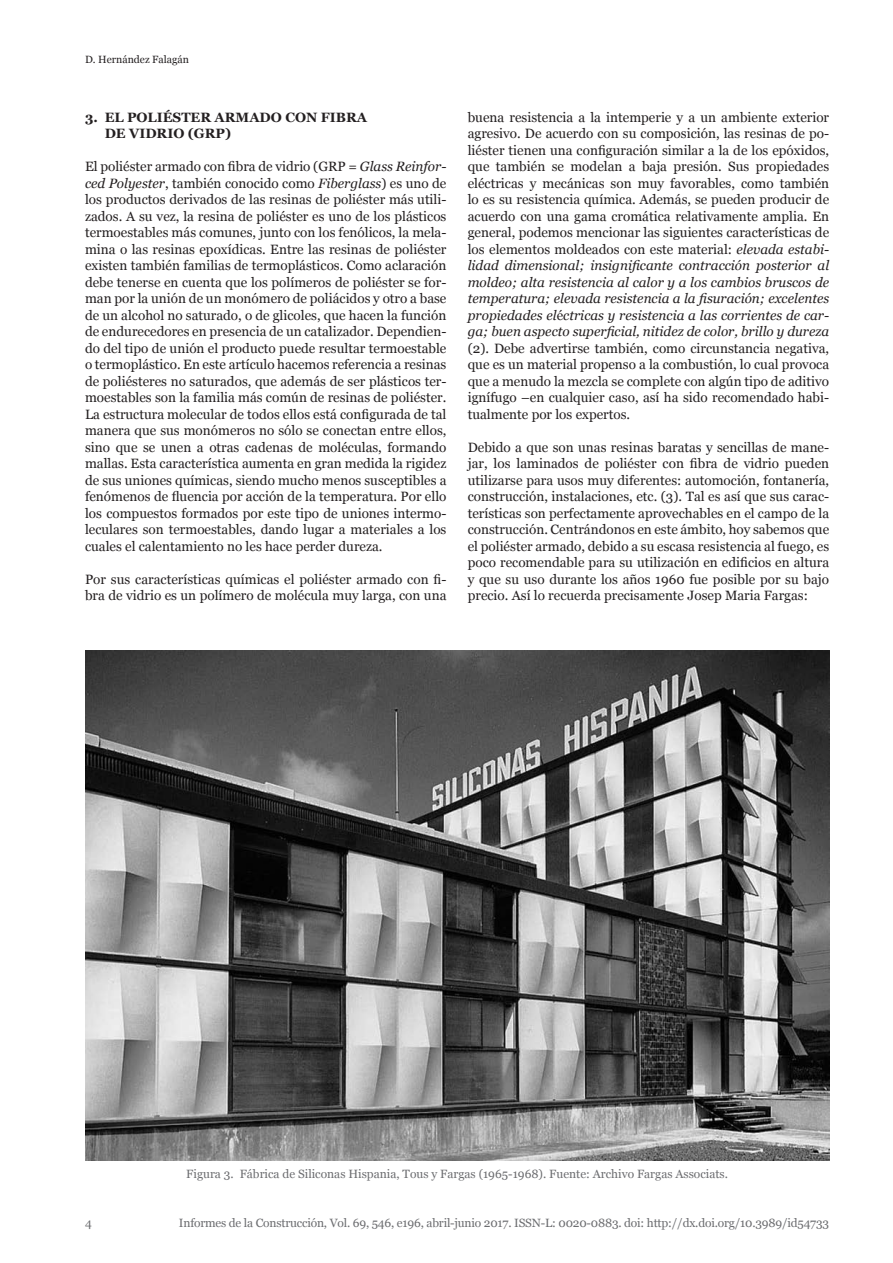
<style>
.page{position:relative;width:893px;height:1263px;background:#fff}
.page>*{position:absolute;margin:0;border:0;box-sizing:border-box;transform-origin:0 0}
.t1{font:13.5px/16.5px "Georgia";color:#231f20;text-align:justify}
.t2{font:700 13.5px/16.5px "Georgia";color:#231f20}
.t3{font:12px "Georgia";letter-spacing:-.015em;color:#6c6d70}
.t4{font:10.5px "Georgia";color:#231f20}
.s1{font-style:italic}
</style>
<div class="page">
<img style="left:85px;top:650px;width:744px;height:510px">
<p class="t4" style="left:85px;top:54px;width:105px">D. Hernández Falagán</p>
<p class="t2" style="left:105px;top:109px;width:264px;text-indent:-20px">3. EL POLIÉSTER ARMADO CON FIBRA<br>DE VIDRIO (GRP)</p>
<p class="t1" style="left:85px;top:158px;width:363px">El poliéster armado con fibra de vidrio (GRP = <span class="s1">Glass Reinfor&shy;ced Polyester</span>, también conocido como <span class="s1">Fiberglass</span>) es uno de los productos derivados de las resinas de poliéster más utili&shy;zados. A su vez, la resina de poliéster es uno de los plásticos termoestables más comunes, junto con los fenólicos, la mela&shy;mina o las resinas epoxídicas. Entre las resinas de poliéster existen también familias de termoplásticos. Como aclaración debe tenerse en cuenta que los polímeros de poliéster se for&shy;man por la unión de un monómero de poliácidos y otro a base de un alcohol no saturado, o de glicoles, que hacen la función de endurecedores en presencia de un catalizador. Dependien&shy;do del tipo de unión el producto puede resultar termoestable o termoplástico. En este artículo hacemos referencia a resinas de poliésteres no saturados, que además de ser plásticos ter&shy;moestables son la familia más común de resinas de poliéster.<br>La estructura molecular de todos ellos está configurada de tal manera que sus monómeros no sólo se conectan entre ellos, sino que se unen a otras cadenas de moléculas, formando mallas. Esta característica aumenta en gran medida la rigidez de sus uniones químicas, siendo mucho menos susceptibles a fenómenos de fluencia por acción de la temperatura. Por ello los compuestos formados por este tipo de uniones intermo&shy;leculares son termoestables, dando lugar a materiales a los cuales el calentamiento no les hace perder dureza.</p>
<p class="t1" style="left:85px;top:571px;width:363px">Por sus características químicas el poliéster armado con fi&shy;bra de vidrio es un polímero de molécula muy larga, con una</p>
<p class="t1" style="left:468px;top:109px;width:363px">buena resistencia a la intemperie y a un ambiente exterior agresivo. De acuerdo con su composición, las resinas de po&shy;liéster tienen una configuración similar a la de los epóxidos, que también se modelan a baja presión. Sus propiedades eléctricas y mecánicas son muy favorables, como también lo es su resistencia química. Además, se pueden producir de acuerdo con una gama cromática relativamente amplia. En general, podemos mencionar las siguientes características de los elementos moldeados con este material: <span class="s1">elevada estabi&shy;lidad dimensional; insignificante contracción posterior al moldeo; alta resistencia al calor y a los cambios bruscos de temperatura; elevada resistencia a la fisuración; excelentes propiedades el</span>é<span class="s1">ctricas y resistencia a las corrientes de car&shy;ga; buen aspecto superficial, nitidez de color, brillo y dureza</span></p>
<p class="t1" style="left:468px;top:340px;width:363px">(2). Debe advertirse también, como circunstancia negativa, que es un material propenso a la combustión, lo cual provoca que a menudo la mezcla se complete con algún tipo de aditivo ignífugo –en cualquier caso, así ha sido recomendado habi&shy;tualmente por los expertos.</p>
<p class="t1" style="left:468px;top:439px;width:363px">Debido a que son unas resinas baratas y sencillas de mane&shy;jar, los laminados de poliéster con fibra de vidrio pueden utilizarse para usos muy diferentes: automoción, fontanería, construcción, instalaciones, etc. (3). Tal es así que sus carac&shy;terísticas son perfectamente aprovechables en el campo de la construcción. Centrándonos en este ámbito, hoy sabemos que el poliéster armado, debido a su escasa resistencia al fuego, es poco recomendable para su utilización en edificios en altura y que su uso durante los años 1960 fue posible por su bajo precio. Así lo recuerda precisamente Josep Maria Fargas:</p>
<p class="t3" style="left:85px;top:1216px;width:8px">4</p>
<p class="t3" style="left:186px;top:1167px;width:543px">Figura 3. Fábrica de Siliconas Hispania, Tous y Fargas (1965-1968). Fuente: Archivo Fargas Associats.</p>
<p class="t3" style="left:179px;top:1216px;width:652px">Informes de la Construcción, Vol. 69, 546, e196, abril-junio 2017. ISSN-L: 0020-0883. doi: http://dx.doi.org/10.3989/id54733</p>
</div>
